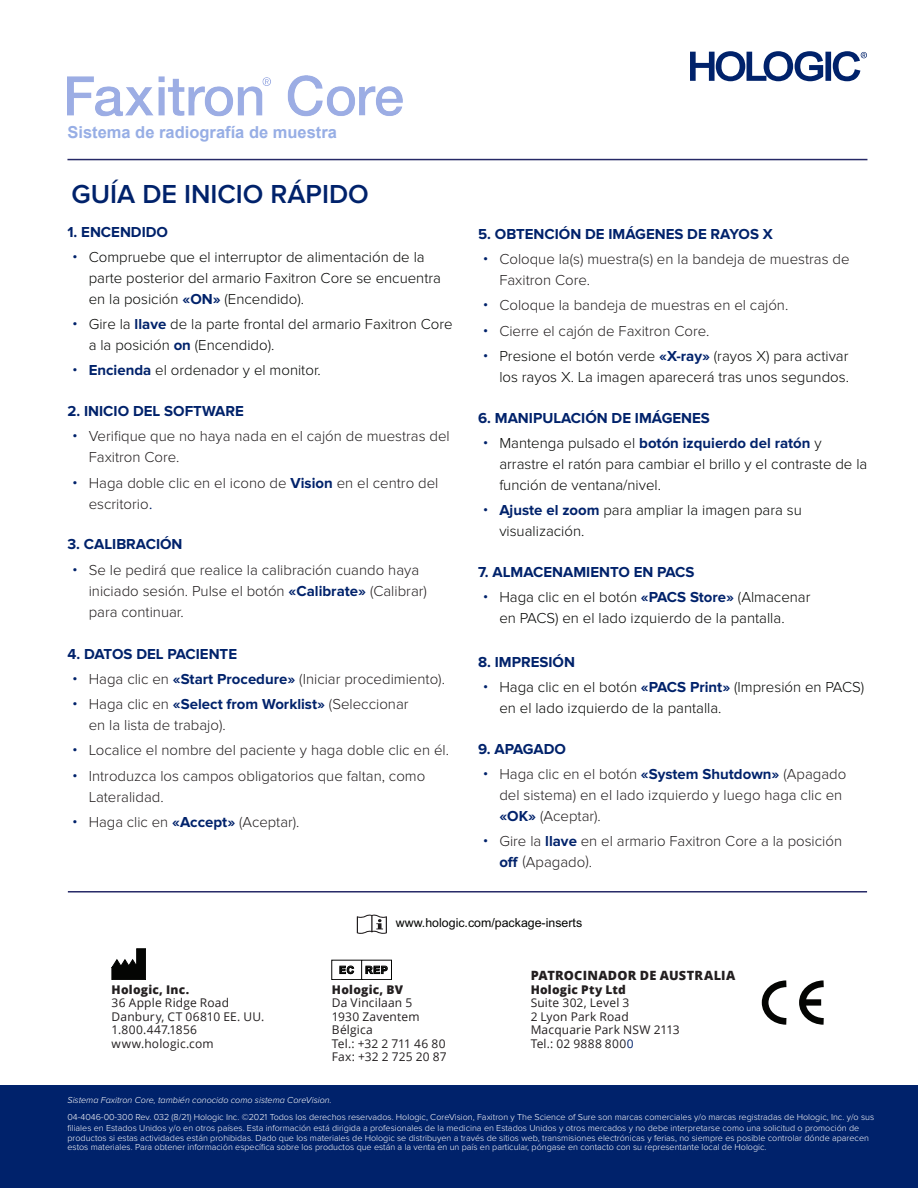
<style>
.page{position:relative;width:918px;height:1188px;background:#fff}
.page>*{position:absolute;margin:0;border:0;box-sizing:border-box;transform-origin:0 0}
.t1{font:600 27px "Proxima Nova";color:#00226b}
.t2{font:700 16.5px "Arial";color:#97aee5}
.t3{font:300 15px/21px "Proxima Nova";color:#231f20}
.t4{font:300 15px/21px "Proxima Nova";color:#040503}
.t5{font:700 15px "Proxima Nova";color:#00226b}
.t6{font:800 12.75px "Open Sans";letter-spacing:.015em;color:#231f20}
.t7{font:12.3px "Arial";color:#040503}
.t8{font:12px/13.5px "Open Sans";letter-spacing:.015em;color:#231f20}
.t9{font:800 12px "Open Sans";letter-spacing:.02em;color:#231f20}
.t10{font:700 10.35px "Arial";color:#040503}
.t11{font:300 9px/10.1px "Proxima Nova";color:#fff}
.t12{font:italic 300 9px "Proxima Nova";color:#fff}
.s1{font-family:"Gotham";font-weight:100;color:#00226b}
.s2{font-weight:700;color:#00226b}
.s3{font-size:18px;color:#00226b}
.s4{color:#00226b}
</style>
<div class="page">
<div style="left:0;top:1086px;width:918px;height:102px;background:#00226b"></div>
<hr style="left:67px;top:159px;width:800px;height:1px;background:#262967">
<img style="left:67px;top:76px;width:335px;height:41px">
<hr style="left:68px;top:891px;width:799px;height:2px;background:#262967">
<svg style="left:762px;top:980px;width:62px;height:45px"></svg>
<div style="left:804px;top:999px;width:17px;height:7px;background:#040503"></div>
<svg style="left:357px;top:915px;width:30px;height:19px"></svg>
<svg style="left:331px;top:960px;width:61px;height:20px"></svg>
<svg style="left:112px;top:948px;width:34px;height:32px"></svg>
<svg style="left:690px;top:51px;width:177px;height:30px"></svg>
<p class="t2" style="left:67px;top:120px;width:271px">Sistema de radiografía de muestra</p>
<h1 class="t1" style="left:71px;top:178px;width:299px">GUÍA DE INICIO RÁPIDO</h1>
<p class="t5" style="left:67px;top:223px;width:102px">1. ENCENDIDO</p>
<p class="t4" style="left:89px;top:246px;width:354px;text-indent:-17px"><span class="s1">•</span> Compruebe que el interruptor de alimentación de la parte posterior del armario Faxitron Core se encuentra en la posición <span class="s2">«ON»</span> (Encendido).</p>
<p class="t4" style="left:89px;top:314px;width:365px;text-indent:-17px"><span class="s1">•</span> Gire la <span class="s2">llave</span> de la parte frontal del armario Faxitron Core a la posición <span class="s2">on</span> (Encendido).</p>
<p class="t4" style="left:72px;top:360px;width:251px"><span class="s1">•</span> <span class="s2">Encienda</span> el ordenador y el monitor.</p>
<p class="t5" style="left:67px;top:403px;width:178px">2. INICIO DEL SOFTWARE</p>
<p class="t3" style="left:89px;top:426px;width:363px;text-indent:-17px"><span class="s1">•</span> Verifique que no haya nada en el cajón de muestras del<br>Faxitron Core.</p>
<p class="t3" style="left:89px;top:472px;width:351px;text-indent:-17px"><span class="s1">•</span> Haga doble clic en el icono de <span class="s2">Vision</span> en el centro del escritorio<span class="s3">.</span></p>
<p class="t5" style="left:67px;top:536px;width:117px">3. CALIBRACIÓN</p>
<p class="t3" style="left:89px;top:559px;width:340px;text-indent:-17px"><span class="s1">•</span> Se le pedirá que realice la calibración cuando haya iniciado sesión. Pulse el botón <span class="s2">«Calibrate»</span> (Calibrar) para continuar.</p>
<p class="t5" style="left:67px;top:645px;width:171px">4. DATOS DEL PACIENTE</p>
<p class="t3" style="left:72px;top:668px;width:375px"><span class="s1">•</span> Haga clic en <span class="s2">«Start Procedure»</span> (Iniciar procedimiento).</p>
<p class="t3" style="left:89px;top:694px;width:321px;text-indent:-17px"><span class="s1">•</span> Haga clic en <span class="s2">«Select from Worklist»</span> (Seleccionar en la lista de trabajo).</p>
<p class="t3" style="left:72px;top:740px;width:379px"><span class="s1">•</span> Localice el nombre del paciente y haga doble clic en él.</p>
<p class="t3" style="left:89px;top:765px;width:338px;text-indent:-17px"><span class="s1">•</span> Introduzca los campos obligatorios que faltan, como<br>Lateralidad.</p>
<p class="t3" style="left:72px;top:811px;width:229px"><span class="s1">•</span> Haga clic en <span class="s2">«Accept»</span> (Aceptar).</p>
<p class="t5" style="left:478px;top:225px;width:296px">5. OBTENCIÓN DE IMÁGENES DE RAYOS X</p>
<p class="t3" style="left:499px;top:249px;width:352px;text-indent:-17px"><span class="s1">•</span> Coloque la(s) muestra(s) en la bandeja de muestras de<br>Faxitron Core.</p>
<p class="t3" style="left:482px;top:295px;width:308px"><span class="s1">•</span> Coloque la bandeja de muestras en el cajón.</p>
<p class="t3" style="left:482px;top:320px;width:229px"><span class="s1">•</span> Cierre el cajón de Faxitron Core.</p>
<p class="t4" style="left:482px;top:346px;width:368px;text-align:right"><span class="s1">•</span> Presione el botón verde <span class="s2">«X-ray»</span> (rayos X) para activar los rayos X. La imagen aparecerá tras unos segundos.</p>
<p class="t5" style="left:478px;top:409px;width:233px">6. MANIPULACIÓN DE IMÁGENES</p>
<p class="t4" style="left:499px;top:433px;width:370px;text-indent:-17px"><span class="s1">•</span> Mantenga pulsado el <span class="s2">botón izquierdo del ratón</span> y arrastre el ratón para cambiar el brillo y el contraste de la función de ventana/nivel.</p>
<p class="t4" style="left:499px;top:500px;width:304px;text-indent:-17px"><span class="s1">•</span> <span class="s2">Ajuste el zoom</span> para ampliar la imagen para su visualización.</p>
<p class="t5" style="left:478px;top:563px;width:218px">7. ALMACENAMIENTO EN PACS</p>
<p class="t4" style="left:482px;top:587px;width:330px;text-align:center"><span class="s1">•</span> Haga clic en el botón <span class="s2">«PACS Store»</span> (Almacenar en PACS) en el lado izquierdo de la pantalla.</p>
<p class="t5" style="left:478px;top:653px;width:98px">8. IMPRESIÓN</p>
<p class="t4" style="left:499px;top:677px;width:366px;text-indent:-17px"><span class="s1">•</span> Haga clic en el botón <span class="s2">«PACS Print»</span> (Impresión en PACS) en el lado izquierdo de la pantalla.</p>
<p class="t5" style="left:478px;top:740px;width:89px">9. APAGADO</p>
<p class="t3" style="left:499px;top:764px;width:348px;text-indent:-17px"><span class="s1">•</span> Haga clic en el botón <span class="s2">«System Shutdown»</span> (Apagado del sistema) en el lado izquierdo y luego haga clic en <span class="s2">«OK»</span> (Aceptar).</p>
<p class="t3" style="left:499px;top:831px;width:344px;text-indent:-17px"><span class="s1">•</span> Gire la <span class="s2">llave</span> en el armario Faxitron Core a la posición <span class="s2">off</span> (Apagado).</p>
<p class="t9" style="left:112px;top:980px;width:79px">Hologic, Inc.</p>
<p class="t8" style="left:112px;top:996px;width:154px">36 Apple Ridge Road<br>Danbury, CT 06810 EE. UU.<br>1.800.447.1856 www.hologic.com</p>
<p class="t7" style="left:396px;top:915px;width:188px">www.hologic.com/package-inserts</p>
<p class="t10" style="left:339px;top:963px;width:50px">EC REP</p>
<p class="t6" style="left:531px;top:965px;width:206px">PATROCINADOR DE AUSTRALIA</p>
<p class="t9" style="left:332px;top:980px;width:73px">Hologic, BV</p>
<p class="t8" style="left:332px;top:996px;width:116px">Da Vincilaan 5<br>1930 Zaventem<br>Bélgica<br>Tel.: +32 2 711 46 80<br>Fax: +32 2 725 20 87</p>
<p class="t9" style="left:531px;top:980px;width:97px">Hologic Pty Ltd</p>
<p class="t8" style="left:531px;top:996px;width:151px">Suite 302, Level 3<br>2 Lyon Park Road<br>Macquarie Park NSW 2113<br>Tel.: 02 9888 800<span class="s4">0</span></p>
<p class="t12" style="left:67px;top:1095px;width:266px">Sistema Faxitron Core, también conocido como sistema CoreVision.</p>
<p class="t11" style="left:67px;top:1112px;width:808px">04-4046-00-300 Rev. 032 (8/21) Hologic Inc. ©2021 Todos los derechos reservados. Hologic, CoreVision, Faxitron y The Science of Sure son marcas comerciales y/o marcas registradas de Hologic, Inc. y/o sus filiales en Estados Unidos y/o en otros países. Esta información está dirigida a profesionales de la medicina en Estados Unidos y otros mercados y no debe interpretarse como una solicitud o promoción de productos si estas actividades están prohibidas. Dado que los materiales de Hologic se distribuyen a través de sitios web, transmisiones electrónicas y ferias, no siempre es posible controlar dónde aparecen estos materiales. Para obtener información específica sobre los productos que están a la venta en un país en particular, póngase en contacto con su representante local de Hologic.</p>
</div>
